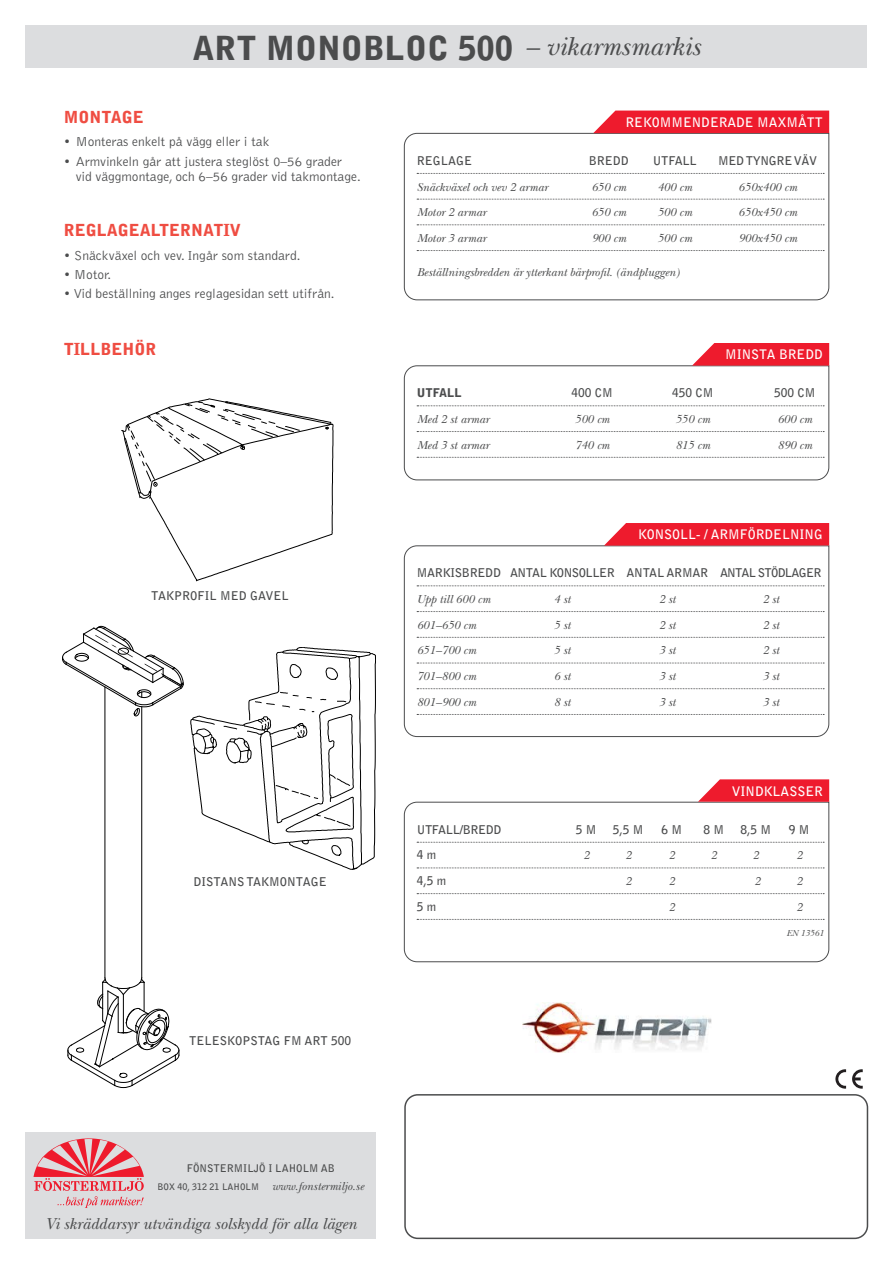
<style>
.page{position:relative;width:893px;height:1263px;background:#fff}
.page>*{position:absolute;margin:0;border:0;box-sizing:border-box;transform-origin:0 0}
.t1{font:900 33px "Bell Gothic";color:#4b4c4d}
.t2{font:italic 16.5px "New Baskerville";color:#4b4c4d}
.t3{font:900 16.5px "Bell Gothic";color:#ef4d42}
.t4{font:300 13.5px/15px "Bell Gothic";color:#4b4c4d}
.t5{font:700 13.05px "Bell Gothic";color:#fff}
.t6{font:italic 12px "New Baskerville";color:#4b4c4d}
.t7{font:700 12px "Bell Gothic";letter-spacing:-.02em;color:#4b4c4d}
.t8{font:700 12px "Bell Gothic";color:#4b4c4d}
.t9{font:700 12px "Bell Gothic";letter-spacing:-.04em;color:#4b4c4d}
.t10{font:900 12px "Bell Gothic";color:#4b4c4d}
.t11{font:700 10.5px "Bell Gothic";color:#4b4c4d}
.t12{font:italic 9px "New Baskerville";color:#4b4c4d}
.s1{font-family:"Bell Gothic";font-weight:700;font-style:normal;font-size:9px}
</style>
<div class="page">
<svg style="left:190px;top:647px;width:186px;height:223px"></svg>
<svg style="left:121px;top:399px;width:212px;height:183px"></svg>
<svg style="left:404px;top:133px;width:425px;height:168px"></svg>
<div style="left:593px;top:111px;width:236px;height:22px;background:#ee1b2d"></div>
<svg style="left:404px;top:545px;width:425px;height:192px"></svg>
<svg style="left:604px;top:523px;width:225px;height:23px;background:#ec2839"></svg>
<svg style="left:404px;top:365px;width:425px;height:116px"></svg>
<svg style="left:692px;top:343px;width:137px;height:23px;background:#ed2f3f"></svg>
<div style="left:26px;top:1132px;width:350px;height:106px;background:#dcdddf"></div>
<div style="left:26px;top:26px;width:841px;height:42px;background:#dcdddf"></div>
<div style="left:404px;top:1094px;width:464px;height:145px;border:2px solid #4b4c4d;border-radius:13px"></div>
<svg style="left:33px;top:1138px;width:111px;height:70px"></svg>
<svg style="left:835px;top:1069px;width:11px;height:20px"></svg>
<svg style="left:852px;top:1069px;width:11px;height:20px"></svg>
<svg style="left:404px;top:801px;width:425px;height:161px"></svg>
<svg style="left:698px;top:779px;width:131px;height:23px;background:#ef3243"></svg>
<img style="left:523px;top:1003px;width:188px;height:49px">
<hr style="left:141px;top:707px;width:1px;height:271px;background:#000">
<hr style="left:104px;top:687px;width:1px;height:291px;background:#000">
<svg style="left:67px;top:977px;width:113px;height:111px"></svg>
<svg style="left:62px;top:626px;width:122px;height:91px"></svg>
<h1 class="t1" style="left:192px;top:29px;width:509px">ART MONOBLOC 500 <sup>–</sup> <sup>vikarmsmarkis</sup></h1>
<h2 class="t3" style="left:64px;top:107px;width:82px">MONTAGE</h2>
<p class="t4" style="left:64px;top:135px;width:207px">• Monteras enkelt på vägg eller i tak</p>
<p class="t4" style="left:76px;top:154px;width:287px;text-indent:-12px">• Armvinkeln går att justera steglöst 0–56 grader vid väggmontage, och 6–56 grader vid takmontage.</p>
<h2 class="t3" style="left:64px;top:221px;width:179px">REGLAGEALTERNATIV</h2>
<p class="t4" style="left:64px;top:248px;width:238px">• Snäckväxel och vev. Ingår som standard.</p>
<p class="t4" style="left:64px;top:267px;width:49px">• Motor.</p>
<p class="t4" style="left:64px;top:286px;width:272px">• Vid beställning anges reglagesidan sett utifrån.</p>
<h2 class="t3" style="left:64px;top:340px;width:94px">TILLBEHÖR</h2>
<p class="t8" style="left:151px;top:588px;width:139px">TAKPROFIL MED GAVEL</p>
<p class="t8" style="left:193px;top:875px;width:135px">DISTANS TAKMONTAGE</p>
<p class="t8" style="left:189px;top:1033px;width:164px">TELESKOPSTAG FM ART 500</p>
<p class="t11" style="left:187px;top:1162px;width:150px">FÖNSTERMILJÖ I LAHOLM AB</p>
<p class="t6" style="left:158px;top:1179px;width:208px"><span class="s1">BOX 40, 312 21 LAHOLM</span> www.fonstermiljo.se</p>
<h2 class="t2" style="left:45px;top:1214px;width:313px">Vi skräddarsyr utvändiga solskydd för alla lägen</h2>
<p class="t5" style="left:626px;top:114px;width:199px">REKOMMENDERADE MAXMÅTT</p>
<p class="t8" style="left:417px;top:153px;width:57px">REGLAGE</p>
<p class="t7" style="left:589px;top:153px;width:42px">BREDD</p>
<p class="t7" style="left:653px;top:153px;width:46px">UTFALL</p>
<p class="t7" style="left:718px;top:153px;width:100px">MED TYNGRE VÄV</p>
<p class="t6" style="left:417px;top:180px;width:133px">Snäckväxel och vev 2 armar</p>
<p class="t6" style="left:591px;top:180px;width:36px">650 cm</p>
<p class="t6" style="left:657px;top:180px;width:36px">400 cm</p>
<p class="t6" style="left:738px;top:180px;width:61px">650x400 cm</p>
<p class="t6" style="left:417px;top:205px;width:71px">Motor 2 armar</p>
<p class="t6" style="left:591px;top:205px;width:36px">650 cm</p>
<p class="t6" style="left:657px;top:205px;width:36px">500 cm</p>
<p class="t6" style="left:738px;top:205px;width:61px">650x450 cm</p>
<p class="t6" style="left:417px;top:231px;width:71px">Motor 3 armar</p>
<p class="t6" style="left:591px;top:231px;width:36px">900 cm</p>
<p class="t6" style="left:657px;top:231px;width:36px">500 cm</p>
<p class="t6" style="left:738px;top:231px;width:61px">900x450 cm</p>
<p class="t6" style="left:417px;top:265px;width:264px">Beställningsbredden är ytterkant bärprofil. (ändpluggen)</p>
<p class="t5" style="left:725px;top:347px;width:99px">MINSTA BREDD</p>
<p class="t10" style="left:417px;top:386px;width:47px">UTFALL</p>
<p class="t7" style="left:572px;top:386px;width:43px">400 CM</p>
<p class="t7" style="left:672px;top:386px;width:43px">450 CM</p>
<p class="t7" style="left:774px;top:386px;width:43px">500 CM</p>
<p class="t6" style="left:417px;top:412px;width:74px">Med 2 st armar</p>
<p class="t6" style="left:575px;top:412px;width:36px">500 cm</p>
<p class="t6" style="left:675px;top:412px;width:36px">550 cm</p>
<p class="t6" style="left:777px;top:412px;width:36px">600 cm</p>
<p class="t6" style="left:417px;top:438px;width:74px">Med 3 st armar</p>
<p class="t6" style="left:575px;top:438px;width:36px">740 cm</p>
<p class="t6" style="left:675px;top:438px;width:36px">815 cm</p>
<p class="t6" style="left:777px;top:438px;width:36px">890 cm</p>
<p class="t5" style="left:638px;top:527px;width:186px">KONSOLL- / ARMFÖRDELNING</p>
<p class="t9" style="left:417px;top:566px;width:406px">MARKISBREDD ANTAL KONSOLLER ANTAL ARMAR ANTAL STÖDLAGER</p>
<p class="t6" style="left:417px;top:592px;width:75px">Upp till 600 cm</p>
<p class="t6" style="left:554px;top:592px;width:18px">4 st</p>
<p class="t6" style="left:659px;top:592px;width:18px">2 st</p>
<p class="t6" style="left:762px;top:592px;width:18px">2 st</p>
<p class="t6" style="left:417px;top:618px;width:61px">601–650 cm</p>
<p class="t6" style="left:554px;top:618px;width:18px">5 st</p>
<p class="t6" style="left:659px;top:618px;width:18px">2 st</p>
<p class="t6" style="left:762px;top:618px;width:18px">2 st</p>
<p class="t6" style="left:417px;top:643px;width:61px">651–700 cm</p>
<p class="t6" style="left:554px;top:643px;width:18px">5 st</p>
<p class="t6" style="left:659px;top:643px;width:18px">3 st</p>
<p class="t6" style="left:762px;top:643px;width:18px">2 st</p>
<p class="t6" style="left:417px;top:669px;width:61px">701–800 cm</p>
<p class="t6" style="left:554px;top:669px;width:18px">6 st</p>
<p class="t6" style="left:659px;top:669px;width:18px">3 st</p>
<p class="t6" style="left:762px;top:669px;width:18px">3 st</p>
<p class="t6" style="left:417px;top:695px;width:61px">801–900 cm</p>
<p class="t6" style="left:554px;top:695px;width:18px">8 st</p>
<p class="t6" style="left:659px;top:695px;width:18px">3 st</p>
<p class="t6" style="left:762px;top:695px;width:18px">3 st</p>
<p class="t5" style="left:732px;top:783px;width:92px">VINDKLASSER</p>
<p class="t7" style="left:417px;top:822px;width:86px">UTFALL/BREDD</p>
<p class="t7" style="left:576px;top:822px;width:22px">5 M</p>
<p class="t7" style="left:613px;top:822px;width:32px">5,5 M</p>
<p class="t7" style="left:661px;top:822px;width:22px">6 M</p>
<p class="t7" style="left:703px;top:822px;width:22px">8 M</p>
<p class="t7" style="left:740px;top:822px;width:32px">8,5 M</p>
<p class="t7" style="left:789px;top:822px;width:22px">9 M</p>
<p class="t7" style="left:417px;top:848px;width:21px">4 m</p>
<p class="t6" style="left:583px;top:848px;width:8px">2</p>
<p class="t6" style="left:625px;top:848px;width:8px">2</p>
<p class="t6" style="left:669px;top:848px;width:8px">2</p>
<p class="t6" style="left:711px;top:848px;width:8px">2</p>
<p class="t6" style="left:753px;top:848px;width:8px">2</p>
<p class="t6" style="left:796px;top:848px;width:8px">2</p>
<p class="t7" style="left:417px;top:873px;width:31px">4,5 m</p>
<p class="t6" style="left:625px;top:874px;width:8px">2</p>
<p class="t6" style="left:669px;top:874px;width:8px">2</p>
<p class="t6" style="left:754px;top:874px;width:8px">2</p>
<p class="t6" style="left:796px;top:874px;width:8px">2</p>
<p class="t7" style="left:417px;top:899px;width:21px">5 m</p>
<p class="t6" style="left:669px;top:900px;width:8px">2</p>
<p class="t6" style="left:796px;top:900px;width:8px">2</p>
<p class="t12" style="left:787px;top:928px;width:39px">EN 13561</p>
</div>
